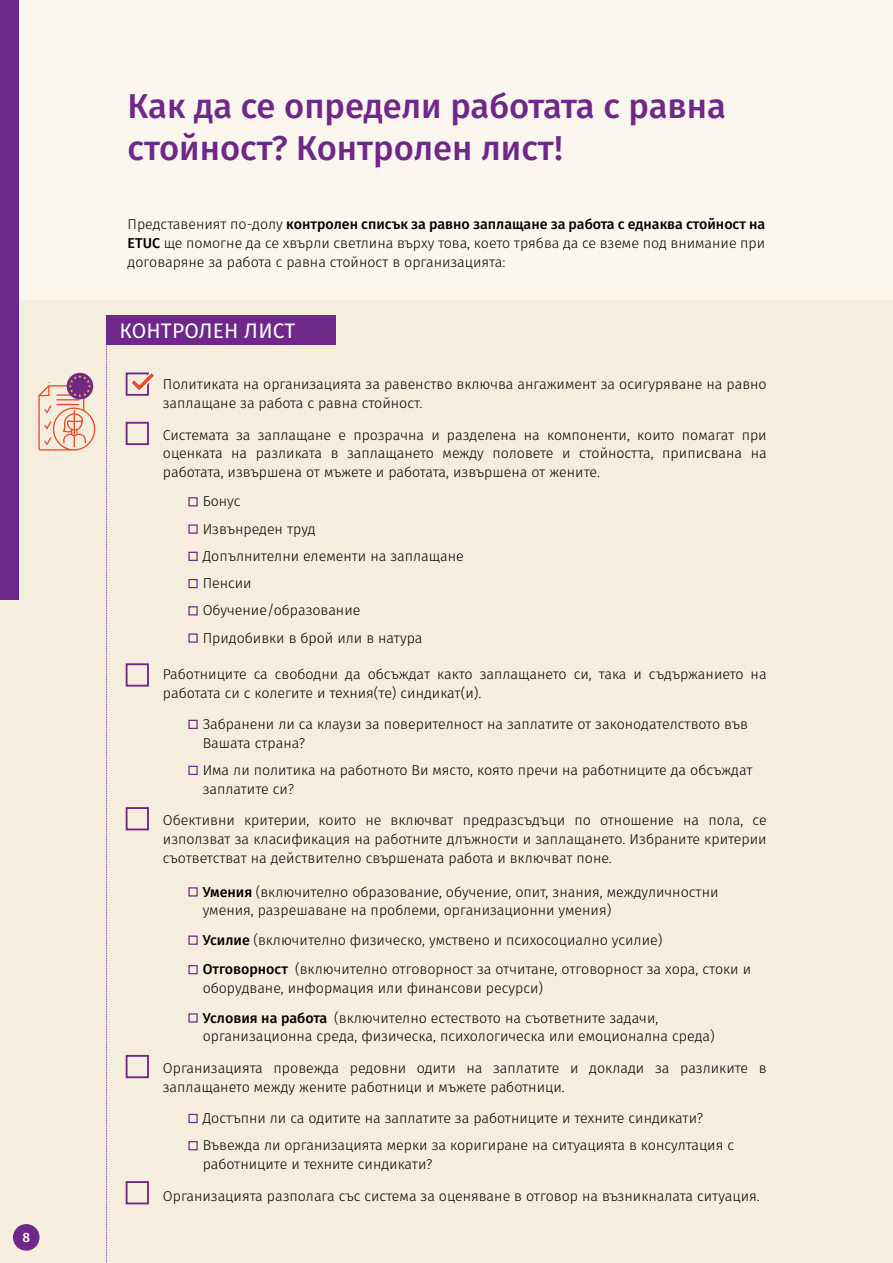
<style>
.page{position:relative;width:893px;height:1263px;background:#fbf6ee}
.page>*{position:absolute;margin:0;border:0;box-sizing:border-box;transform-origin:0 0}
.t1{font:500 34.5px/41.4px "Fira Sans";color:#6f2789}
.t2{font:21px "Fira Sans";letter-spacing:.01em;color:#fff}
.copy_ok{font:300 14.25px/18.8px "Fira Sans";color:#000}
.copy{font:500 13.5px "Fira Sans";color:#fff}
.s1{font-weight:500}
</style>
<div class="page">
<div style="left:0;top:300px;width:893px;height:963px;background:#f5edde"></div>
<div style="left:107px;top:315px;width:229px;height:30px;background:#6f2789"></div>
<div style="left:188px;top:497px;width:10px;height:9px;border:1px solid #6f2789"></div>
<div style="left:188px;top:524px;width:10px;height:10px;border:1px solid #6f2789"></div>
<div style="left:188px;top:552px;width:10px;height:9px;border:1px solid #6f2789"></div>
<div style="left:188px;top:579px;width:10px;height:9px;border:1px solid #6f2789"></div>
<div style="left:188px;top:606px;width:10px;height:9px;border:1px solid #6f2789"></div>
<div style="left:188px;top:633px;width:10px;height:10px;border:1px solid #6f2789"></div>
<div style="left:188px;top:720px;width:10px;height:9px;border:1px solid #6f2789"></div>
<div style="left:188px;top:766px;width:10px;height:9px;border:1px solid #6f2789"></div>
<div style="left:188px;top:887px;width:10px;height:9px;border:1px solid #6f2789"></div>
<div style="left:188px;top:935px;width:10px;height:10px;border:1px solid #6f2789"></div>
<div style="left:188px;top:965px;width:10px;height:9px;border:1px solid #6f2789"></div>
<div style="left:188px;top:1114px;width:10px;height:9px;border:1px solid #6f2789"></div>
<div style="left:188px;top:1141px;width:10px;height:9px;border:1px solid #6f2789"></div>
<div style="left:126px;top:372px;width:23px;height:24px;border:2px solid #6f2789"></div>
<svg style="left:128px;top:372px;width:27px;height:22px"></svg>
<div style="left:126px;top:422px;width:23px;height:23px;border:2px solid #6f2789"></div>
<div style="left:126px;top:663px;width:23px;height:23px;border:2px solid #6f2789"></div>
<div style="left:126px;top:807px;width:23px;height:23px;border:2px solid #6f2789"></div>
<div style="left:126px;top:1055px;width:23px;height:23px;border:2px solid #6f2789"></div>
<div style="left:126px;top:1181px;width:23px;height:23px;border:2px solid #6f2789"></div>
<svg style="left:106px;top:343px;width:1px;height:920px"></svg>
<svg style="left:67px;top:373px;width:26px;height:26px"></svg>
<svg style="left:38px;top:375px;width:60px;height:75px"></svg>
<div style="left:0;top:0;width:18px;height:600px;background:#6f2789"></div>
<div style="left:13px;top:1224px;width:27px;height:27px;background:#6f2789;border-radius:50%"></div>
<p class="copy" style="left:23px;top:1226px;width:9px">8</p>
<p class="t1" style="left:128px;top:84px;width:600px">Как да се определи работата с равна стойност? Контролен лист!</p>
<p class="copy_ok" style="left:128px;top:215px;width:639px;text-align:justify">Представеният по-долу <span class="s1">контролен списък за равно заплащане за работа с еднаква стойност на ETUC</span> ще помогне да се хвърли светлина върху това, което трябва да се вземе под внимание при договаряне за работа с равна стойност в организацията:</p>
<p class="t2" style="left:119px;top:315px;width:178px">КОНТРОЛЕН ЛИСТ</p>
<p class="copy_ok" style="left:163px;top:375px;width:605px">Политиката на организацията за равенство включва ангажимент за осигуряване на равно заплащане за работа с равна стойност.</p>
<p class="copy_ok" style="left:163px;top:425px;width:605px;text-align:justify">Системата за заплащане е прозрачна и разделена на компоненти, които помагат при оценката на разликата в заплащането между половете и стойността, приписвана на работата, извършена от мъжете и работата, извършена от жените.</p>
<p class="copy_ok" style="left:203px;top:492px;width:39px">Бонус</p>
<p class="copy_ok" style="left:203px;top:519px;width:115px">Извънреден труд</p>
<p class="copy_ok" style="left:203px;top:546px;width:263px">Допълнителни елементи на заплащане</p>
<p class="copy_ok" style="left:203px;top:574px;width:51px">Пенсии</p>
<p class="copy_ok" style="left:203px;top:601px;width:159px">Обучение/образование</p>
<p class="copy_ok" style="left:203px;top:628px;width:221px">Придобивки в брой или в натура</p>
<p class="copy_ok" style="left:163px;top:664px;width:605px">Работниците са свободни да обсъждат както заплащането си, така и съдържанието на работата си с колегите и техния(те) синдикат(и).</p>
<p class="copy_ok" style="left:203px;top:715px;width:547px">Забранени ли са клаузи за поверителност на заплатите от законодателството във<br>Вашата страна?</p>
<p class="copy_ok" style="left:203px;top:761px;width:551px">Има ли политика на работното Ви място, която пречи на работниците да обсъждат заплатите си?</p>
<p class="copy_ok" style="left:163px;top:811px;width:605px;text-align:justify">Обективни критерии, които не включват предразсъдъци по отношение на пола, се използват за класификация на работните длъжности и заплащането. Избраните критерии съответстват на действително свършената работа и включват поне.</p>
<p class="copy_ok" style="left:203px;top:882px;width:517px"><span class="s1">Умения</span> (включително образование, обучение, опит, знания, междуличностни умения, разрешаване на проблеми, организационни умения)</p>
<p class="copy_ok" style="left:203px;top:930px;width:461px"><span class="s1">Усилие</span> (включително физическо, умствено и психосоциално усилие)</p>
<p class="copy_ok" style="left:203px;top:960px;width:550px"><span class="s1">Отговорност</span> (включително отговорност за отчитане, отговорност за хора, стоки и оборудване, информация или финансови ресурси)</p>
<p class="copy_ok" style="left:203px;top:1008px;width:514px"><span class="s1">Условия на работа</span> (включително естеството на съответните задачи, организационна среда, физическа, психологическа или емоционална среда)</p>
<p class="copy_ok" style="left:163px;top:1058px;width:605px">Организацията провежда редовни одити на заплатите и доклади за разликите в заплащането между жените работници и мъжете работници.</p>
<p class="copy_ok" style="left:203px;top:1109px;width:502px">Достъпни ли са одитите на заплатите за работниците и техните синдикати?</p>
<p class="copy_ok" style="left:203px;top:1136px;width:533px">Въвежда ли организацията мерки за коригиране на ситуацията в консултация с работниците и техните синдикати?</p>
<p class="copy_ok" style="left:163px;top:1186px;width:598px">Организацията разполага със система за оценяване в отговор на възникналата ситуация.</p>
</div>
